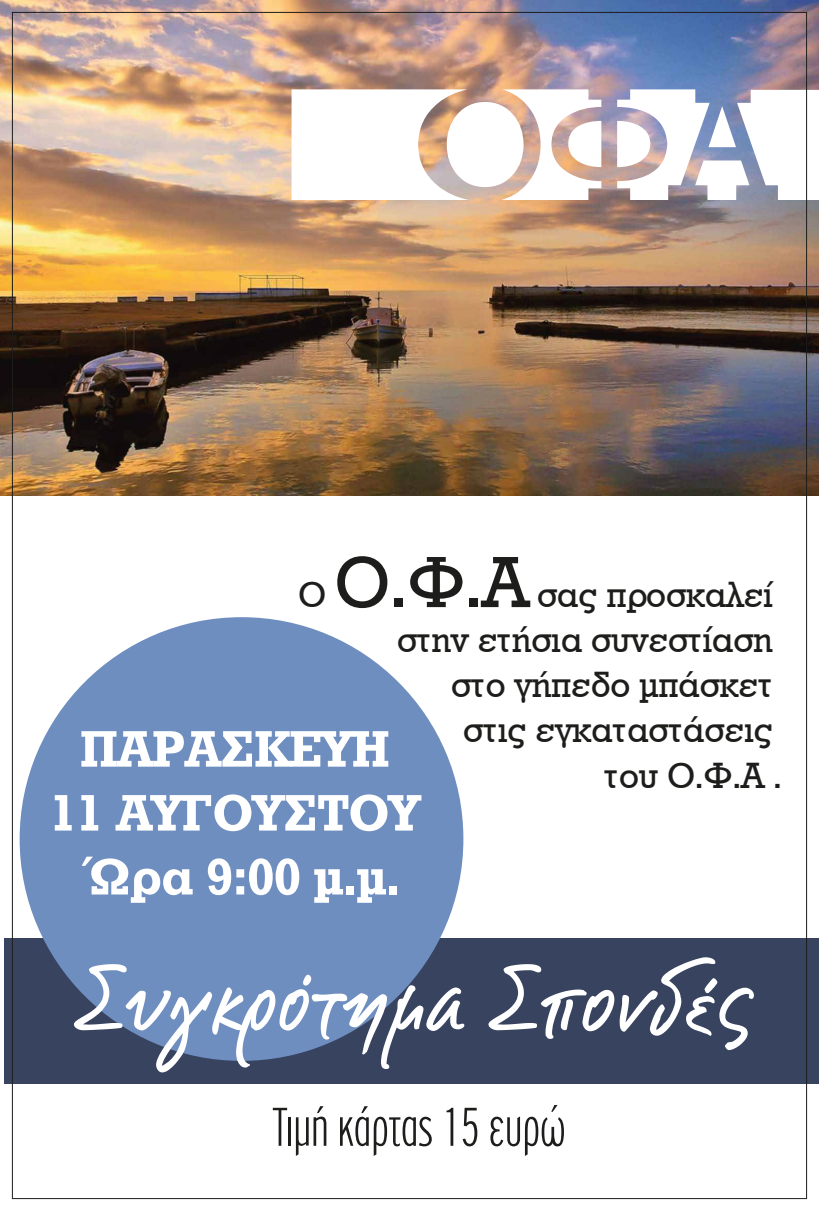
<style>
.page{position:relative;width:819px;height:1211px;background:#fff}
.page>*{position:absolute;margin:0;border:0;box-sizing:border-box;transform-origin:0 0}
.t1{font:700 91px "CF Note";color:#fff}
.t2{font:100 58.36px "PF Highway Gothic Comp";color:#1d1d1b}
.t3{font:53.2px/63.9px "UB Rockwell Bold";color:#fff;text-align:center}
.t4{font:37.62px/45.1px "UB Rockwell";color:#1d1d1b;text-align:right}
.s1{font-size:75.16px}
</style>
<div class="page">
<div style="left:4px;top:938px;width:815px;height:146px;background:#37435f"></div>
<img style="left:0;top:0;width:819px;height:496px">
<svg style="left:291px;top:89px;width:528px;height:111px"></svg>
<div style="left:20px;top:617px;width:443px;height:443px;background:#6f8ec0;border-radius:50%"></div>
<p class="t4" style="left:298px;top:572px;width:485px">Ο <span class="s1">Ο.Φ.Α</span> σας προσκαλεί στην ετήσια συνεστίαση<br>στο γήπεδο µπάσκετ<br>στις εγκαταστάσεις<br>του Ο.Φ.Α .</p>
<h3 class="t3" style="left:50px;top:717px;width:371px">ΠΑΡΑΣΚΕΥΗ<br>11 ΑΥΓΟΥΣΤΟΥ<br>Ώρα 9:00 µ.µ.</h3>
<h1 class="t1" style="left:77px;top:942px;width:677px">Συγκρότηµα Σπονδές</h1>
<h2 class="t2" style="left:272px;top:1098px;width:295px">Τιµή κάρτας 15 ευρώ</h2>
</div>
